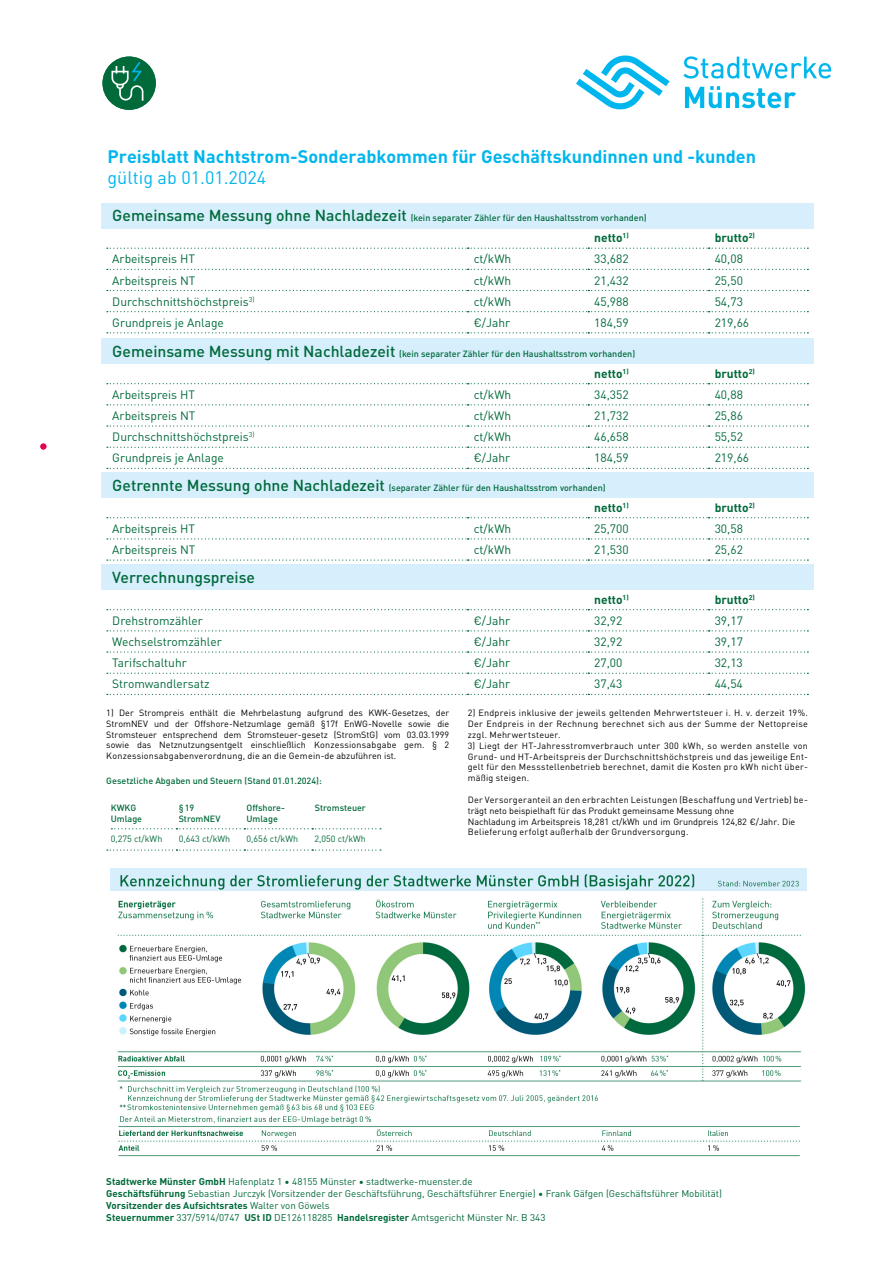
<style>
.page{position:relative;width:893px;height:1263px;background:#fff}
.page>*{position:absolute;margin:0;border:0;box-sizing:border-box;transform-origin:0 0}
.t1{font:700 18px "DIN Pro";color:#00b6ed}
.t2{font:18px "DIN Pro";color:#00b6ed}
.t3{font:500 15.75px "DIN Pro";color:#006a3a}
.t4{font:12px "DIN Pro";color:#006a3a}
.t5{font:700 12px "DIN Pro";color:#006a3a}
.t6{font:9.75px/12px "DIN Pro";color:#006a3a}
.t7{font:9px/10.8px "DIN Pro";letter-spacing:.025em;color:#000;text-align:justify}
.t8{font:500 9px/10.8px "DIN Pro";color:#006a3a}
.t9{font:9px "DIN Pro";color:#006a3a}
.s1{font-size:15.75px}
.s2{font-weight:700}
</style>
<div class="page">
<svg style="left:40px;top:443px;width:7px;height:7px"></svg>
<div style="left:101px;top:203px;width:713px;height:25px;background:#d7eefd"></div>
<div style="left:101px;top:339px;width:713px;height:25px;background:#d7eefd"></div>
<div style="left:101px;top:565px;width:713px;height:25px;background:#d7eefd"></div>
<div style="left:101px;top:473px;width:713px;height:25px;background:#d7eefd"></div>
<svg style="left:107px;top:248px;width:701px;height:1px"></svg>
<svg style="left:107px;top:269px;width:701px;height:1px"></svg>
<svg style="left:107px;top:290px;width:701px;height:1px"></svg>
<svg style="left:107px;top:311px;width:701px;height:1px"></svg>
<svg style="left:107px;top:332px;width:701px;height:1px"></svg>
<svg style="left:107px;top:425px;width:701px;height:2px"></svg>
<svg style="left:107px;top:447px;width:701px;height:1px"></svg>
<svg style="left:107px;top:383px;width:701px;height:1px"></svg>
<svg style="left:107px;top:404px;width:701px;height:1px"></svg>
<svg style="left:107px;top:468px;width:701px;height:1px"></svg>
<svg style="left:107px;top:651px;width:701px;height:2px"></svg>
<svg style="left:107px;top:673px;width:701px;height:1px"></svg>
<svg style="left:107px;top:609px;width:701px;height:1px"></svg>
<svg style="left:107px;top:630px;width:701px;height:1px"></svg>
<svg style="left:107px;top:694px;width:701px;height:1px"></svg>
<svg style="left:107px;top:517px;width:701px;height:1px"></svg>
<svg style="left:107px;top:538px;width:701px;height:1px"></svg>
<svg style="left:107px;top:559px;width:701px;height:2px"></svg>
<svg style="left:111px;top:828px;width:270px;height:1px"></svg>
<svg style="left:107px;top:849px;width:274px;height:2px"></svg>
<svg style="left:683px;top:56px;width:148px;height:23px"></svg>
<svg style="left:685px;top:86px;width:111px;height:22px"></svg>
<svg style="left:576px;top:55px;width:94px;height:55px"></svg>
<div style="left:103px;top:57px;width:53px;height:53px;background:#006a3a;border-radius:50%"></div>
<svg style="left:111px;top:62px;width:32px;height:39px"></svg>
<img style="left:111px;top:868px;width:696px;height:289px">
<h1 class="t1" style="left:108px;top:142px;width:650px">Preisblatt Nachtstrom-Sonderabkommen für Geschäftskundinnen und -kunden</h1>
<h1 class="t2" style="left:108px;top:163px;width:160px">gültig ab 01.01.2024</h1>
<p class="t8" style="left:112px;top:212px;width:536px"><span class="s1">Gemeinsame Messung ohne Nachladezeit</span> (kein separater Zähler für den Haushaltsstrom vorhanden)</p>
<h3 class="t5" style="left:594px;top:228px;width:36px">netto<sup>1)</sup></h3>
<h3 class="t5" style="left:715px;top:228px;width:42px">brutto<sup>2)</sup></h3>
<h3 class="t4" style="left:112px;top:250px;width:84px">Arbeitspreis HT</h3>
<h3 class="t4" style="left:474px;top:250px;width:39px">ct/kWh</h3>
<h3 class="t4" style="left:594px;top:250px;width:36px">33,682</h3>
<h3 class="t4" style="left:715px;top:250px;width:30px">40,08</h3>
<h3 class="t4" style="left:112px;top:271px;width:85px">Arbeitspreis NT</h3>
<h3 class="t4" style="left:474px;top:271px;width:39px">ct/kWh</h3>
<h3 class="t4" style="left:594px;top:271px;width:36px">21,432</h3>
<h3 class="t4" style="left:715px;top:271px;width:30px">25,50</h3>
<h3 class="t4" style="left:112px;top:292px;width:144px">Durchschnittshöchstpreis<sup>3)</sup></h3>
<h3 class="t4" style="left:474px;top:292px;width:39px">ct/kWh</h3>
<h3 class="t4" style="left:594px;top:292px;width:36px">45,988</h3>
<h3 class="t4" style="left:715px;top:292px;width:30px">54,73</h3>
<h3 class="t4" style="left:112px;top:313px;width:113px">Grundpreis je Anlage</h3>
<h3 class="t4" style="left:474px;top:313px;width:38px">€/Jahr</h3>
<h3 class="t4" style="left:594px;top:313px;width:36px">184,59</h3>
<h3 class="t4" style="left:715px;top:313px;width:36px">219,66</h3>
<p class="t8" style="left:112px;top:347px;width:524px"><span class="s1">Gemeinsame Messung mit Nachladezeit</span> (kein separater Zähler für den Haushaltsstrom vorhanden)</p>
<h3 class="t5" style="left:594px;top:364px;width:36px">netto<sup>1)</sup></h3>
<h3 class="t5" style="left:715px;top:364px;width:42px">brutto<sup>2)</sup></h3>
<h3 class="t4" style="left:112px;top:385px;width:84px">Arbeitspreis HT</h3>
<h3 class="t4" style="left:474px;top:385px;width:39px">ct/kWh</h3>
<h3 class="t4" style="left:594px;top:385px;width:36px">34,352</h3>
<h3 class="t4" style="left:715px;top:385px;width:30px">40,88</h3>
<h3 class="t4" style="left:112px;top:407px;width:85px">Arbeitspreis NT</h3>
<h3 class="t4" style="left:474px;top:407px;width:39px">ct/kWh</h3>
<h3 class="t4" style="left:594px;top:407px;width:36px">21,732</h3>
<h3 class="t4" style="left:715px;top:407px;width:30px">25,86</h3>
<h3 class="t4" style="left:112px;top:428px;width:144px">Durchschnittshöchstpreis<sup>3)</sup></h3>
<h3 class="t4" style="left:474px;top:428px;width:39px">ct/kWh</h3>
<h3 class="t4" style="left:594px;top:428px;width:36px">46,658</h3>
<h3 class="t4" style="left:715px;top:428px;width:30px">55,52</h3>
<h3 class="t4" style="left:112px;top:449px;width:113px">Grundpreis je Anlage</h3>
<h3 class="t4" style="left:474px;top:449px;width:38px">€/Jahr</h3>
<h3 class="t4" style="left:594px;top:449px;width:36px">184,59</h3>
<h3 class="t4" style="left:715px;top:449px;width:36px">219,66</h3>
<p class="t8" style="left:112px;top:481px;width:495px"><span class="s1">Getrennte Messung ohne Nachladezeit</span> (separater Zähler für den Haushaltsstrom vorhanden)</p>
<h3 class="t5" style="left:594px;top:498px;width:36px">netto<sup>1)</sup></h3>
<h3 class="t5" style="left:715px;top:498px;width:42px">brutto<sup>2)</sup></h3>
<h3 class="t4" style="left:112px;top:519px;width:84px">Arbeitspreis HT</h3>
<h3 class="t4" style="left:474px;top:519px;width:39px">ct/kWh</h3>
<h3 class="t4" style="left:594px;top:519px;width:36px">25,700</h3>
<h3 class="t4" style="left:715px;top:519px;width:30px">30,58</h3>
<h3 class="t4" style="left:112px;top:541px;width:85px">Arbeitspreis NT</h3>
<h3 class="t4" style="left:474px;top:541px;width:39px">ct/kWh</h3>
<h3 class="t4" style="left:594px;top:541px;width:36px">21,530</h3>
<h3 class="t4" style="left:715px;top:541px;width:30px">25,62</h3>
<h2 class="t3" style="left:112px;top:565px;width:144px">Verrechnungspreise</h2>
<h3 class="t5" style="left:594px;top:590px;width:36px">netto<sup>1)</sup></h3>
<h3 class="t5" style="left:715px;top:590px;width:42px">brutto<sup>2)</sup></h3>
<h3 class="t4" style="left:112px;top:611px;width:92px">Drehstromzähler</h3>
<h3 class="t4" style="left:474px;top:611px;width:38px">€/Jahr</h3>
<h3 class="t4" style="left:594px;top:611px;width:30px">32,92</h3>
<h3 class="t4" style="left:715px;top:611px;width:30px">39,17</h3>
<h3 class="t4" style="left:112px;top:632px;width:111px">Wechselstromzähler</h3>
<h3 class="t4" style="left:474px;top:632px;width:38px">€/Jahr</h3>
<h3 class="t4" style="left:594px;top:632px;width:30px">32,92</h3>
<h3 class="t4" style="left:715px;top:632px;width:30px">39,17</h3>
<h3 class="t4" style="left:112px;top:654px;width:76px">Tarifschaltuhr</h3>
<h3 class="t4" style="left:474px;top:654px;width:38px">€/Jahr</h3>
<h3 class="t4" style="left:594px;top:654px;width:30px">27,00</h3>
<h3 class="t4" style="left:715px;top:654px;width:30px">32,13</h3>
<h3 class="t4" style="left:112px;top:675px;width:99px">Stromwandlersatz</h3>
<h3 class="t4" style="left:474px;top:675px;width:38px">€/Jahr</h3>
<h3 class="t4" style="left:594px;top:675px;width:30px">37,43</h3>
<h3 class="t4" style="left:715px;top:675px;width:30px">44,54</h3>
<p class="t7" style="left:106px;top:707px;width:344px">1) Der Strompreis enthält die Mehrbelastung aufgrund des KWK-Gesetzes, der StromNEV und der Offshore-Netzumlage gemäß §17f EnWG-Novelle sowie die Stromsteuer entsprechend dem Stromsteuer-gesetz (StromStG) vom 03.03.1999 sowie das Netznutzungsentgelt einschließlich Konzessionsabgabe gem. § 2<br>Konzessionsabgabenverordnung, die an die Gemein-de abzuführen ist.</p>
<p class="t8" style="left:106px;top:774px;width:217px">Gesetzliche Abgaben und Steuern (Stand 01.01.2024):</p>
<p class="t8" style="left:111px;top:802px;width:33px">KWKG<br>Umlage</p>
<p class="t8" style="left:179px;top:802px;width:43px">§19<br>StromNEV</p>
<p class="t8" style="left:247px;top:802px;width:40px">Offshore-<br>Umlage</p>
<p class="t8" style="left:315px;top:802px;width:53px">Stromsteuer</p>
<p class="t9" style="left:111px;top:832px;width:53px">0,275 ct/kWh</p>
<p class="t9" style="left:179px;top:832px;width:53px">0,643 ct/kWh</p>
<p class="t9" style="left:247px;top:832px;width:53px">0,656 ct/kWh</p>
<p class="t9" style="left:314px;top:832px;width:53px">2,050 ct/kWh</p>
<p class="t7" style="left:468px;top:707px;width:342px">2) Endpreis inklusive der jeweils geltenden Mehrwertsteuer i. H. v. derzeit 19%.<br>Der Endpreis in der Rechnung berechnet sich aus der Summe der Nettopreise zzgl. Mehrwertsteuer.</p>
<p class="t7" style="left:468px;top:740px;width:342px">3) Liegt der HT-Jahresstromverbrauch unter 300 kWh, so werden anstelle von Grund- und HT-Arbeitspreis der Durchschnittshöchstpreis und das jeweilige Ent&shy;gelt für den Messstellenbetrieb berechnet, damit die Kosten pro kWh nicht über&shy;mäßig steigen.</p>
<p class="t7" style="left:468px;top:794px;width:342px;text-align:left">Der Versorgeranteil an den erbrachten Leistungen (Beschaffung und Vertrieb) be&shy;trägt neto beispielhaft für das Produkt gemeinsame Messung ohne<br>Nachladung im Arbeitspreis 18,281 ct/kWh und im Grundpreis 124,82 €/Jahr. Die Belieferung erfolgt außerhalb der Grundversorgung.</p>
<p class="t6" style="left:106px;top:1175px;width:617px"><span class="s2">Stadtwerke Münster GmbH</span> Hafenplatz 1 • 48155 Münster • stadtwerke-muenster.de<br><span class="s2">Geschäftsführung</span> Sebastian Jurczyk (Vorsitzender der Geschäftsführung, Geschäftsführer Energie) • Frank Gäfgen (Geschäftsführer Mobilität)<br><span class="s2">Vorsitzender des Aufsichtsrates</span> Walter von Göwels<br><span class="s2">Steuernummer</span> 337/5914/0747 <span class="s2">USt ID</span> DE126118285 <span class="s2">Handelsregister</span> Amtsgericht Münster Nr. B 343</p>
</div>
